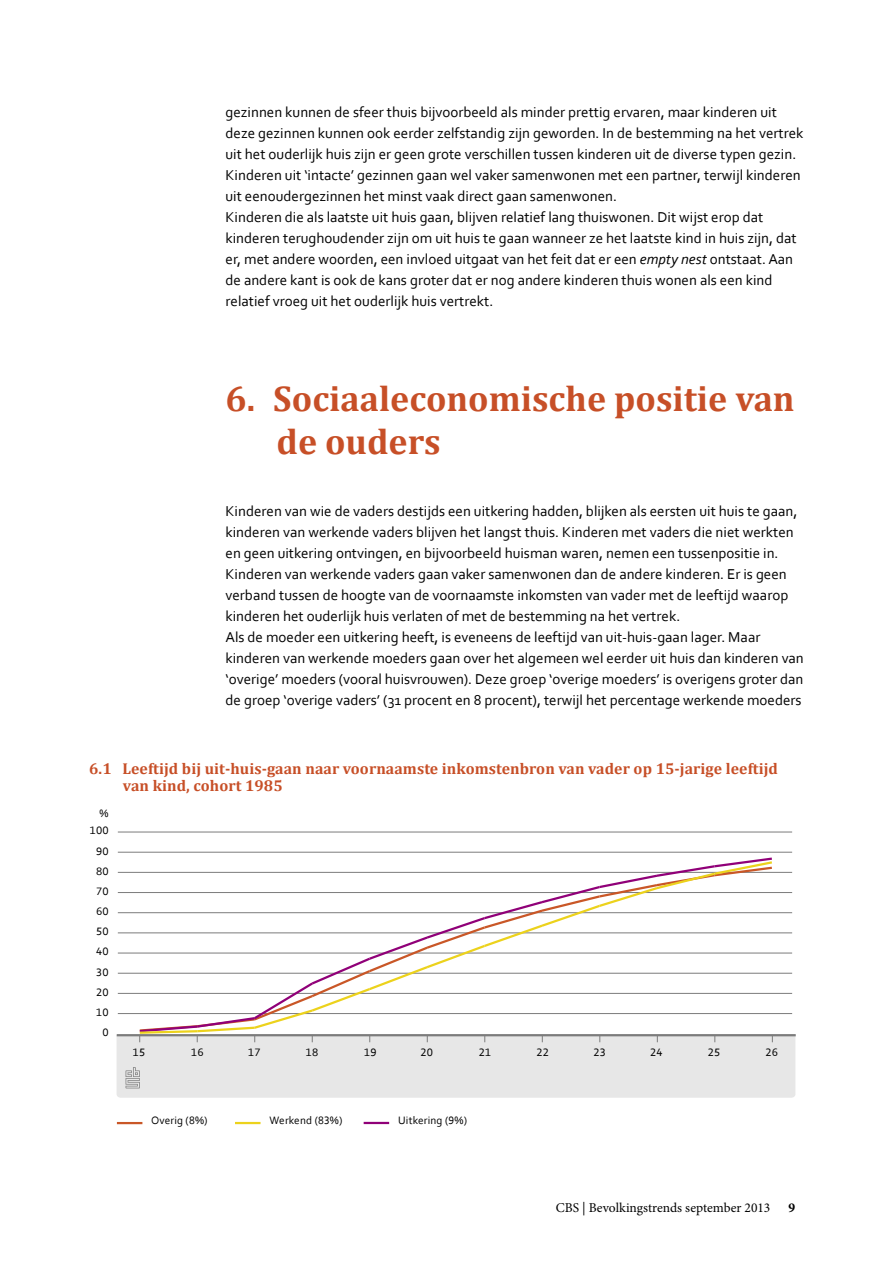
<style>
.page{position:relative;width:893px;height:1263px;background:#fff}
.page>*{position:absolute;margin:0;border:0;box-sizing:border-box;transform-origin:0 0}
.t1{font:700 36px/43.2px "Cambria";color:#c74f27}
.t2{font:700 15.75px/17.2px "Cambria";letter-spacing:.005em;color:#c74f27}
.t3{font:15px/21px "Corbel";color:#000}
.t4{font:13.5px "Minion Pro";color:#000}
.t5{font:700 13.5px "Minion Pro";color:#000}
.t6{font:11.25px "Corbel";letter-spacing:.01em;color:#000;scale:1.08 1}
.t7{font:11.25px "Corbel";letter-spacing:.01em;color:#000}
.s1{font-style:italic}
</style>
<div class="page">
<hr style="left:364px;top:1122px;width:25px;height:2px;background:#900078">
<hr style="left:117px;top:1122px;width:25px;height:2px;background:#c95727">
<hr style="left:235px;top:1122px;width:26px;height:2px;background:#ecd21c">
<hr style="left:118px;top:852px;width:674px;height:1px;background:#7c7c7c">
<hr style="left:118px;top:832px;width:674px;height:1px;background:#7c7c7c">
<svg style="left:117px;top:857px;width:678px;height:241px"></svg>
<hr style="left:117px;top:1034px;width:679px;height:2px;background:#7c7c7c">
<p class="t3" style="left:226px;top:101px;width:579px">gezinnen kunnen de sfeer thuis bijvoorbeeld als minder prettig ervaren, maar kinderen uit deze gezinnen kunnen ook eerder zelfstandig zijn geworden. In de bestemming na het vertrek uit het ouderlijk huis zijn er geen grote verschillen tussen kinderen uit de diverse typen gezin.<br>Kinderen uit ‘intacte’ gezinnen gaan wel vaker samenwonen met een partner, terwijl kinderen uit eenoudergezinnen het minst vaak direct gaan samenwonen.<br>Kinderen die als laatste uit huis gaan, blijven relatief lang thuiswonen. Dit wijst erop dat kinderen terughoudender zijn om uit huis te gaan wanneer ze het laatste kind in huis zijn, dat er, met andere woorden, een invloed uitgaat van het feit dat er een <span class="s1">empty nest</span> ontstaat. Aan de andere kant is ook de kans groter dat er nog andere kinderen thuis wonen als een kind relatief vroeg uit het ouderlijk huis vertrekt.</p>
<h1 class="t1" style="left:277px;top:376px;width:520px;text-indent:-51px">6. Sociaaleconomische positie van de ouders</h1>
<p class="t3" style="left:226px;top:500px;width:580px">Kinderen van wie de vaders destijds een uitkering hadden, blijken als eersten uit huis te gaan, kinderen van werkende vaders blijven het langst thuis. Kinderen met vaders die niet werkten en geen uitkering ontvingen, en bijvoorbeeld huisman waren, nemen een tussenpositie in.<br>Kinderen van werkende vaders gaan vaker samenwonen dan de andere kinderen. Er is geen verband tussen de hoogte van de voornaamste inkomsten van vader met de leeftijd waarop kinderen het ouderlijk huis verlaten of met de bestemming na het vertrek.<br>Als de moeder een uitkering heeft, is eveneens de leeftijd van uit-huis-gaan lager. Maar kinderen van werkende moeders gaan over het algemeen wel eerder uit huis dan kinderen van ‘overige’ moeders (vooral huisvrouwen). Deze groep ‘overige moeders’ is overigens groter dan de groep ‘overige vaders’ (31 procent en 8 procent), terwijl het percentage werkende moeders</p>
<p class="t2" style="left:123px;top:759px;width:656px;text-indent:-34px">6.1 Leeftijd bij uit-huis-gaan naar voornaamste inkomstenbron van vader op 15-jarige leeftijd van kind, cohort 1985</p>
<p class="t7" style="left:99px;top:806px;width:11px">%</p>
<p class="t6" style="left:90px;top:824px;width:19px">100</p>
<p class="t6" style="left:96px;top:844px;width:13px">90</p>
<p class="t6" style="left:96px;top:864px;width:13px">80</p>
<p class="t6" style="left:96px;top:884px;width:13px">70</p>
<p class="t6" style="left:96px;top:904px;width:13px">60</p>
<p class="t6" style="left:96px;top:924px;width:13px">50</p>
<p class="t6" style="left:96px;top:945px;width:13px">40</p>
<p class="t6" style="left:96px;top:965px;width:13px">30</p>
<p class="t6" style="left:96px;top:985px;width:13px">20</p>
<p class="t6" style="left:96px;top:1005px;width:13px">10</p>
<p class="t6" style="left:102px;top:1025px;width:7px">0</p>
<p class="t6" style="left:133px;top:1045px;width:13px">15</p>
<p class="t6" style="left:191px;top:1045px;width:13px">16</p>
<p class="t6" style="left:248px;top:1045px;width:13px">17</p>
<p class="t6" style="left:306px;top:1045px;width:13px">18</p>
<p class="t6" style="left:364px;top:1045px;width:13px">19</p>
<p class="t6" style="left:421px;top:1045px;width:13px">20</p>
<p class="t6" style="left:479px;top:1045px;width:13px">21</p>
<p class="t6" style="left:536px;top:1045px;width:13px">22</p>
<p class="t6" style="left:593px;top:1045px;width:13px">23</p>
<p class="t6" style="left:650px;top:1045px;width:13px">24</p>
<p class="t6" style="left:708px;top:1045px;width:13px">25</p>
<p class="t6" style="left:765px;top:1045px;width:13px">26</p>
<p class="t7" style="left:151px;top:1113px;width:58px">Overig (8%)</p>
<p class="t7" style="left:270px;top:1113px;width:74px">Werkend (83%)</p>
<p class="t7" style="left:398px;top:1113px;width:70px">Uitkering (9%)</p>
<p class="t4" style="left:556px;top:1198px;width:216px">CBS | Bevolkingstrends september 2013</p>
<p class="t5" style="left:788px;top:1198px;width:8px">9</p>
</div>
